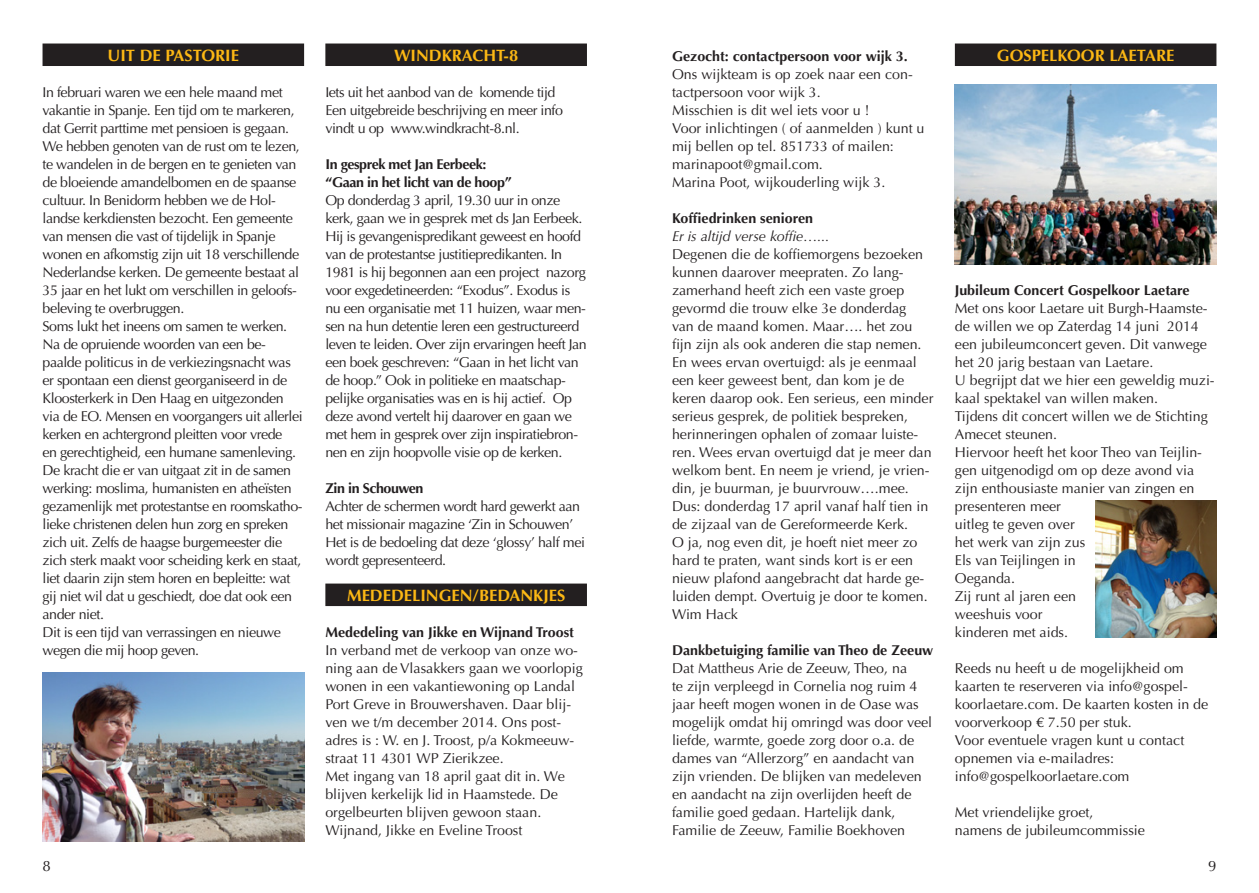
<style>
.page{position:relative;width:1259px;height:893px;background:#fff}
.page>*{position:absolute;margin:0;border:0;box-sizing:border-box;transform-origin:0 0}
.Kopjes{font:700 16.5px "Optima LT";color:#fcb814}
.t1{font:15px "Optima LT";color:#231f20}
.t2{font:14.25px/18px "Optima LT";color:#231f20}
.t3{font:14.25px/18px "Optima LT";letter-spacing:-.03em;color:#231f20}
.t4{font:700 14.25px "Optima LT";color:#231f20}
.t5{font:700 14.25px "Optima LT";letter-spacing:-.03em;color:#231f20}
.t6{font:italic 14.25px "Optima LT";color:#231f20}
</style>
<div class="page">
<div style="left:43px;top:44px;width:261px;height:22px;background:#231f20"></div>
<div style="left:325px;top:44px;width:262px;height:22px;background:#231f20"></div>
<div style="left:955px;top:44px;width:261px;height:22px;background:#231f20"></div>
<div style="left:325px;top:584px;width:262px;height:22px;background:#231f20"></div>
<img style="left:43px;top:673px;width:261px;height:169px">
<img style="left:955px;top:85px;width:261px;height:180px">
<img style="left:1095px;top:501px;width:121px;height:137px">
<p class="Kopjes" style="left:108px;top:45px;width:133px">UIT DE PASTORIE</p>
<p class="Kopjes" style="left:394px;top:45px;width:126px">WINDKRACHT-8</p>
<p class="Kopjes" style="left:997px;top:45px;width:179px">GOSPELKOOR LAETARE</p>
<p class="t4" style="left:672px;top:47px;width:237px">Gezocht: contactpersoon voor wijk 3.</p>
<p class="t2" style="left:672px;top:65px;width:242px">Ons wijkteam is op zoek naar een con&shy;tactpersoon voor wijk 3.</p>
<p class="t2" style="left:672px;top:101px;width:199px">Misschien is dit wel iets voor u !</p>
<p class="t2" style="left:672px;top:119px;width:254px">Voor inlichtingen ( of aanmelden ) kunt u mij bellen op tel. 851733 of mailen:</p>
<p class="t2" style="left:672px;top:155px;width:152px">marinapoot@gmail.com.</p>
<p class="t2" style="left:672px;top:173px;width:215px">Marina Poot, wijkouderling wijk 3.</p>
<p class="t4" style="left:672px;top:209px;width:143px">Koffiedrinken senioren</p>
<p class="t6" style="left:672px;top:227px;width:159px">Er is altijd verse koffie…...</p>
<p class="t2" style="left:672px;top:245px;width:263px">Degenen die de koffiemorgens bezoeken kunnen daarover meepraten. Zo lang&shy;zamerhand heeft zich een vaste groep gevormd die trouw elke 3e donderdag<br>van de maand komen. Maar…. het zou fijn zijn als ook anderen die stap nemen.<br>En wees ervan overtuigd: als je eenmaal een keer geweest bent, dan kom je de keren daarop ook. Een serieus, een minder serieus gesprek, de politiek bespreken, herinneringen ophalen of zomaar luiste&shy;ren. Wees ervan overtuigd dat je meer dan welkom bent. En neem je vriend, je vrien&shy;din, je buurman, je buurvrouw….mee.</p>
<p class="t2" style="left:672px;top:497px;width:258px">Dus: donderdag 17 april vanaf half tien in de zijzaal van de Gereformeerde Kerk.</p>
<p class="t2" style="left:672px;top:533px;width:257px">O ja, nog even dit, je hoeft niet meer zo hard te praten, want sinds kort is er een nieuw plafond aangebracht dat harde ge&shy;luiden dempt. Overtuig je door te komen.</p>
<p class="t2" style="left:672px;top:605px;width:67px">Wim Hack</p>
<p class="t4" style="left:672px;top:641px;width:263px">Dankbetuiging familie van Theo de Zeeuw</p>
<p class="t2" style="left:672px;top:659px;width:262px">Dat Mattheus Arie de Zeeuw, Theo, na<br>te zijn verpleegd in Cornelia nog ruim 4 jaar heeft mogen wonen in de Oase was mogelijk omdat hij omringd was door veel liefde, warmte, goede zorg door o.a. de dames van “Allerzorg” en aandacht van zijn vrienden. De blijken van medeleven en aandacht na zijn overlijden heeft de familie goed gedaan. Hartelijk dank,</p>
<p class="t2" style="left:672px;top:821px;width:235px">Familie de Zeeuw, Familie Boekhoven</p>
<p class="t3" style="left:43px;top:83px;width:259px">In februari waren we een hele maand met vakantie in Spanje. Een tijd om te markeren, dat Gerrit parttime met pensioen is gegaan.<br>We hebben genoten van de rust om te lezen, te wandelen in de bergen en te genieten van de bloeiende amandelbomen en de spaanse cultuur. In Benidorm hebben we de Hol&shy;landse kerkdiensten bezocht. Een gemeente van mensen die vast of tijdelijk in Spanje wonen en afkomstig zijn uit 18 verschillende Nederlandse kerken. De gemeente bestaat al 35 jaar en het lukt om verschillen in geloofs&shy;beleving te overbruggen.</p>
<p class="t3" style="left:43px;top:317px;width:262px">Soms lukt het ineens om samen te werken.<br>Na de opruiende woorden van een be&shy;paalde politicus in de verkiezingsnacht was er spontaan een dienst georganiseerd in de Kloosterkerk in Den Haag en uitgezonden via de EO. Mensen en voorgangers uit allerlei kerken en achtergrond pleitten voor vrede<br>en gerechtigheid, een humane samenleving.<br>De kracht die er van uitgaat zit in de samen werking: moslima, humanisten en atheïsten gezamenlijk met protestantse en roomskatho&shy;lieke christenen delen hun zorg en spreken zich uit. Zelfs de haagse burgemeester die zich sterk maakt voor scheiding kerk en staat, liet daarin zijn stem horen en bepleitte: wat gij niet wil dat u geschiedt, doe dat ook een ander niet.</p>
<p class="t3" style="left:43px;top:623px;width:240px">Dit is een tijd van verrassingen en nieuwe wegen die mij hoop geven.</p>
<p class="t3" style="left:325px;top:83px;width:232px">Iets uit het aanbod van de komende tijd</p>
<p class="t3" style="left:325px;top:101px;width:239px">Een uitgebreide beschrijving en meer info vindt u op www.windkracht-8.nl.</p>
<p class="t5" style="left:325px;top:155px;width:163px">In gesprek met Jan Eerbeek:</p>
<p class="t5" style="left:325px;top:173px;width:188px">“Gaan in het licht van de hoop”</p>
<p class="t3" style="left:325px;top:191px;width:263px">Op donderdag 3 april, 19.30 uur in onze kerk, gaan we in gesprek met ds Jan Eerbeek.<br>Hij is gevangenispredikant geweest en hoofd van de protestantse justitiepredikanten. In 1981 is hij begonnen aan een project nazorg voor exgedetineerden: “Exodus”. Exodus is nu een organisatie met 11 huizen, waar men&shy;sen na hun detentie leren een gestructureerd leven te leiden. Over zijn ervaringen heeft Jan een boek geschreven: “Gaan in het licht van de hoop.” Ook in politieke en maatschap&shy;pelijke organisaties was en is hij actief. Op deze avond vertelt hij daarover en gaan we met hem in gesprek over zijn inspiratiebron&shy;nen en zijn hoopvolle visie op de kerken.</p>
<p class="t5" style="left:325px;top:479px;width:100px">Zin in Schouwen</p>
<p class="t3" style="left:325px;top:497px;width:256px">Achter de schermen wordt hard gewerkt aan het missionair magazine ‘Zin in Schouwen’</p>
<p class="t3" style="left:325px;top:533px;width:261px">Het is de bedoeling dat deze ‘glossy’ half mei wordt gepresenteerd.</p>
<p class="t4" style="left:955px;top:281px;width:236px">Jubileum Concert Gospelkoor Laetare</p>
<p class="t2" style="left:955px;top:299px;width:254px">Met ons koor Laetare uit Burgh-Haamste&shy;de willen we op Zaterdag 14 juni 2014 een jubileumconcert geven. Dit vanwege het 20 jarig bestaan van Laetare.</p>
<p class="t2" style="left:955px;top:371px;width:261px">U begrijpt dat we hier een geweldig muzi&shy;kaal spektakel van willen maken.</p>
<p class="t2" style="left:955px;top:407px;width:254px">Tijdens dit concert willen we de Stichting<br>Amecet steunen.</p>
<p class="t2" style="left:955px;top:443px;width:249px">Hiervoor heeft het koor Theo van Teijlin&shy;gen uitgenodigd om op deze avond via zijn enthousiaste manier van zingen en presenteren meer<br>uitleg te geven over<br>het werk van zijn zus<br>Els van Teijlingen in<br>Oeganda.</p>
<p class="t2" style="left:955px;top:587px;width:123px">Zij runt al jaren een weeshuis voor</p>
<p class="t2" style="left:955px;top:623px;width:115px">kinderen met aids.</p>
<p class="t2" style="left:955px;top:659px;width:255px">Reeds nu heeft u de mogelijkheid om kaarten te reserveren via info@gospel&shy;koorlaetare.com. De kaarten kosten in de voorverkoop € 7.50 per stuk.</p>
<p class="t2" style="left:955px;top:731px;width:231px">Voor eventuele vragen kunt u contact opnemen via e-mailadres:</p>
<p class="t2" style="left:955px;top:767px;width:176px">info@gospelkoorlaetare.com</p>
<p class="t2" style="left:955px;top:803px;width:140px">Met vriendelijke groet,</p>
<p class="t2" style="left:955px;top:821px;width:192px">namens de jubileumcommissie</p>
<p class="Kopjes" style="left:347px;top:585px;width:220px">MEDEDELINGEN/BEDANKJES</p>
<p class="t4" style="left:325px;top:623px;width:250px">Mededeling van Jikke en Wijnand Troost</p>
<p class="t2" style="left:325px;top:641px;width:259px">In verband met de verkoop van onze wo&shy;ning aan de Vlasakkers gaan we voorlopig wonen in een vakantiewoning op Landal Port Greve in Brouwershaven. Daar blij&shy;ven we t/m december 2014. Ons post&shy;adres is : W. en J. Troost, p/a Kokmeeuw&shy;straat 11 4301 WP Zierikzee.</p>
<p class="t2" style="left:325px;top:767px;width:241px">Met ingang van 18 april gaat dit in. We blijven kerkelijk lid in Haamstede. De orgelbeurten blijven gewoon staan.</p>
<p class="t2" style="left:325px;top:821px;width:199px">Wijnand, Jikke en Eveline Troost</p>
<p class="t1" style="left:43px;top:857px;width:10px">8</p>
<p class="t1" style="left:1208px;top:857px;width:10px">9</p>
</div>
